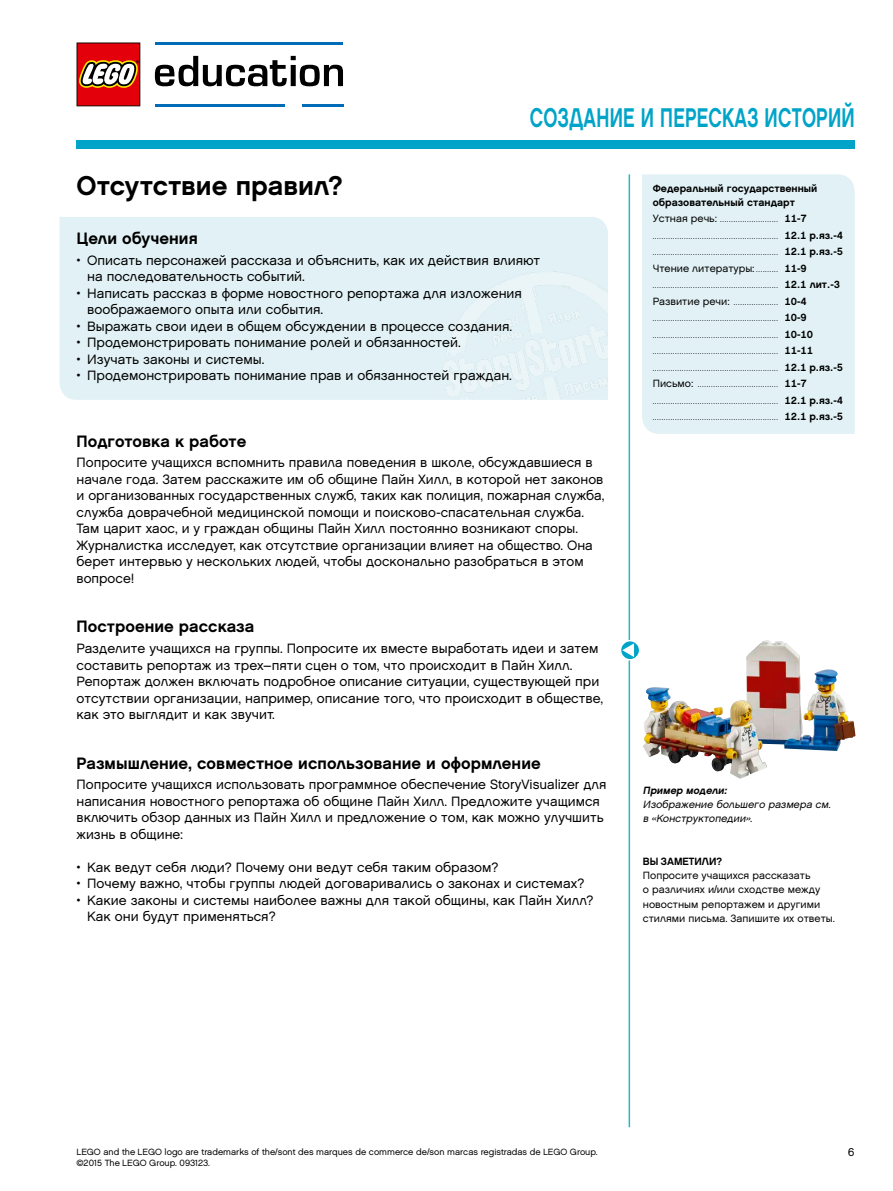
<style>
.page{position:relative;width:893px;height:1191px;background:#fff}
.page>*{position:absolute;margin:0;border:0;box-sizing:border-box;transform-origin:0 0}
.t1{font:700 27px "LEGO Chalet 60";letter-spacing:.01em;color:#00a4c8;scale:.7 1}
.t2{font:700 27px "LEGO Chalet 60";letter-spacing:-.005em;color:#000}
.t3{font:700 16.5px "LEGO Chalet 60";letter-spacing:.005em;color:#000}
.t4{font:13.5px/16.5px "LEGO Chalet 60";color:#000}
.t5{font:11.25px "LEGO Chalet 60";color:#000}
.t6{font:10.5px/14.2px "LEGO Chalet 60";color:#000}
.t7{font:700 10.5px/13.5px "LEGO Chalet 60";color:#000}
.t8{font:italic 10.5px/14.2px "LEGO Chalet 60";color:#000}
.t9{font:italic 700 10.5px "LEGO Chalet 60";color:#000}
.t10{font:9px/10.5px "LEGO Chalet 60";color:#000}
.t11{font:7.5px "LEGO Chalet 60";color:#000}
.s1{font-size:10.5px}
.s2{font-weight:700;font-size:10.5px}
.s3{font-size:7.5px}
.s4{font-weight:700}
</style>
<div class="page">
<hr style="left:629px;top:174px;width:1px;height:953px;background:#24b7cd">
<div style="left:77px;top:140px;width:778px;height:9px;background:#00a4c8"></div>
<div style="left:60px;top:217px;width:548px;height:183px;background:#e1f1f5"></div>
<img style="left:421px;top:238px;width:187px;height:162px">
<img style="left:746px;top:640px;width:109px;height:111px">
<img style="left:643px;top:687px;width:124px;height:91px">
<div style="left:620px;top:640px;width:20px;height:20px;background:#00a4c8;border-radius:50%"></div>
<div style="left:620px;top:640px;width:20px;height:20px;border:2px solid #fff;border-radius:50%"></div>
<svg style="left:622px;top:643px;width:12px;height:14px"></svg>
<div style="left:642px;top:174px;width:213px;height:260px;background:#e1f1f5"></div>
<svg style="left:155px;top:56px;width:188px;height:30px"></svg>
<hr style="left:155px;top:43px;width:188px;height:2px;background:#006bb7">
<hr style="left:155px;top:104px;width:130px;height:2px;background:#006bb7">
<hr style="left:302px;top:104px;width:41px;height:2px;background:#006bb7">
<svg style="left:77px;top:43px;width:63px;height:63px"></svg>
<h1 class="t1" style="left:530px;top:100px;width:462px">Создание и пересказ историй</h1>
<h1 class="t2" style="left:77px;top:168px;width:268px">Отсутствие правил?</h1>
<p class="t3" style="left:77px;top:228px;width:123px">Цели обучения</p>
<p class="t4" style="left:87px;top:252px;width:455px;text-indent:-11px">• Описать персонажей рассказа и объяснить, как их действия влияют на последовательность событий.</p>
<p class="t4" style="left:87px;top:285px;width:436px;text-indent:-11px">• Написать рассказ в форме новостного репортажа для изложения воображаемого опыта или события.</p>
<p class="t4" style="left:77px;top:318px;width:437px">• Выражать свои идеи в общем обсуждении в процессе создания.</p>
<p class="t4" style="left:77px;top:334px;width:386px">• Продемонстрировать понимание ролей и обязанностей.</p>
<p class="t4" style="left:77px;top:351px;width:189px">• Изучать законы и системы.</p>
<p class="t4" style="left:77px;top:367px;width:437px">• Продемонстрировать понимание прав и обязанностей граждан.</p>
<p class="t3" style="left:77px;top:430px;width:171px">Подготовка к работе</p>
<p class="t4" style="left:77px;top:454px;width:529px">Попросите учащихся вспомнить правила поведения в школе, обсуждавшиеся в начале года. Затем расскажите им об общине Пайн Хилл, в которой нет законов и организованных государственных служб, таких как полиция, пожарная служба, служба доврачебной медицинской помощи и поисково-спасательная служба.<br>Там царит хаос, и у граждан общины Пайн Хилл постоянно возникают споры.<br>Журналистка исследует, как отсутствие организации влияет на общество. Она берет интервью у нескольких людей, чтобы досконально разобраться в этом вопросе!</p>
<p class="t3" style="left:77px;top:616px;width:179px">Построение рассказа</p>
<p class="t4" style="left:77px;top:640px;width:528px">Разделите учащихся на группы. Попросите их вместе выработать идеи и затем составить репортаж из трех–пяти сцен о том, что происходит в Пайн Хилл.<br>Репортаж должен включать подробное описание ситуации, существующей при отсутствии организации, например, описание того, что происходит в обществе, как это выглядит и как звучит.</p>
<p class="t3" style="left:77px;top:752px;width:466px">Размышление, совместное использование и оформление</p>
<p class="t4" style="left:77px;top:776px;width:531px">Попросите учащихся использовать программное обеспечение StoryVisualizer для написания новостного репортажа об общине Пайн Хилл. Предложите учащимся включить обзор данных из Пайн Хилл и предложение о том, как можно улучшить жизнь в общине:</p>
<p class="t4" style="left:77px;top:859px;width:424px">• Как ведут себя люди? Почему они ведут себя таким образом?</p>
<p class="t4" style="left:77px;top:875px;width:509px">• Почему важно, чтобы группы людей договаривались о законах и системах?</p>
<p class="t4" style="left:87px;top:892px;width:508px;text-indent:-11px">• Какие законы и системы наиболее важны для такой общины, как Пайн Хилл?<br>Как они будут применяться?</p>
<p class="t7" style="left:653px;top:182px;width:166px">Федеральный государственный образовательный стандарт</p>
<p class="t11" style="left:653px;top:215px;width:156px"><span class="s1">Устная речь:</span> .......................... <span class="s2">11-7</span></p>
<p class="t11" style="left:653px;top:232px;width:192px">........................................................ <span class="s2">12.1 р.яз.-4</span></p>
<p class="t11" style="left:653px;top:248px;width:192px">........................................................ <span class="s2">12.1 р.яз.-5</span></p>
<p class="t6" style="left:653px;top:261px;width:156px">Чтение литературы: <span class="s3">..........</span> <span class="s4">11-9</span></p>
<p class="t11" style="left:653px;top:281px;width:189px">........................................................ <span class="s2">12.1 лит.-3</span></p>
<p class="t11" style="left:653px;top:298px;width:156px"><span class="s1">Развитие речи:</span> .................... <span class="s2">10-4</span></p>
<p class="t11" style="left:653px;top:314px;width:156px">........................................................ <span class="s2">10-9</span></p>
<p class="t11" style="left:653px;top:331px;width:162px">........................................................ <span class="s2">10-10</span></p>
<p class="t11" style="left:653px;top:347px;width:162px">........................................................ <span class="s2">11-11</span></p>
<p class="t11" style="left:653px;top:364px;width:192px">........................................................ <span class="s2">12.1 р.яз.-5</span></p>
<p class="t11" style="left:653px;top:380px;width:156px"><span class="s1">Письмо:</span> .................................... <span class="s2">11-7</span></p>
<p class="t11" style="left:653px;top:397px;width:192px">........................................................ <span class="s2">12.1 р.яз.-4</span></p>
<p class="t11" style="left:653px;top:413px;width:192px">........................................................ <span class="s2">12.1 р.яз.-5</span></p>
<p class="t9" style="left:643px;top:783px;width:88px">Пример модели:</p>
<p class="t8" style="left:643px;top:797px;width:191px">Изображение большего размера см. в «Конструктопедии».</p>
<p class="t7" style="left:643px;top:854px;width:47px">ВЫ ЗАМЕТИ</p>
<p class="t7" style="left:702px;top:854px;width:22px">ЛИ?</p>
<p class="t6" style="left:643px;top:868px;width:194px">Попросите учащихся рассказать<br>о различиях и/или сходстве между новостным репортажем и другими стилями письма. Запишите их ответы.</p>
<p class="t10" style="left:77px;top:1146px;width:523px">LEGO and the LEGO logo are trademarks of the/sont des marques de commerce de/son marcas registradas de LEGO Group. ©2015 The LEGO Group. 093123.</p>
<p class="t5" style="left:848px;top:1145px;width:8px">6</p>
</div>
